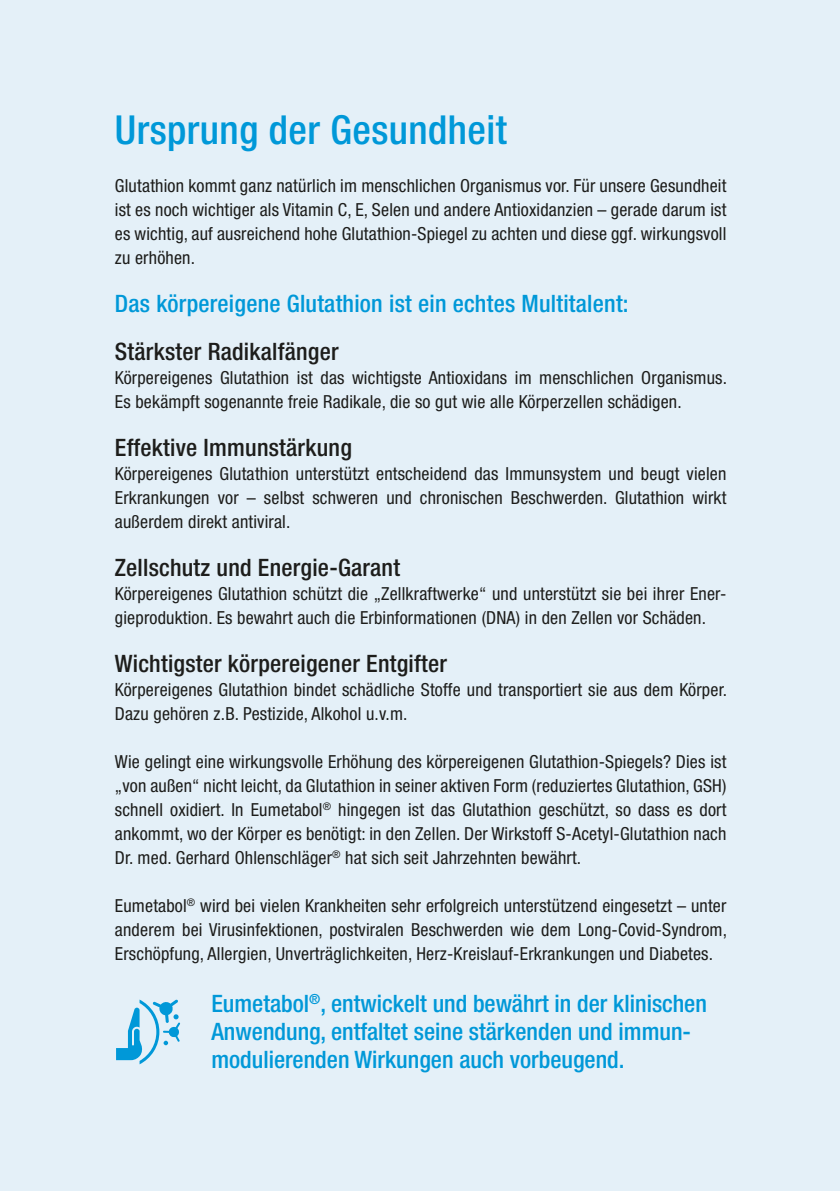
<style>
.page{position:relative;width:840px;height:1191px;background:#fff}
.page>*{position:absolute;margin:0;border:0;box-sizing:border-box;transform-origin:0 0}
.t1{font:500 condensed 40px "Helvetica Neue LT Std";letter-spacing:.01em;color:#0098d8}
.t2{font:500 condensed 24px/28px "Helvetica Neue LT Std";color:#0098d8}
.t3{font:500 condensed 24px "Helvetica Neue LT Std";letter-spacing:.01em;color:#1d1d1b}
.t4{font:condensed 18px/24px "Helvetica Neue LT Std";letter-spacing:.01em;color:#1d1d1b;text-align:justify}
</style>
<div class="page">
<div style="left:0;top:0;width:839px;height:1191px;background:#e4f0f8"></div>
<svg style="left:116px;top:999px;width:64px;height:65px"></svg>
<h1 class="t1" style="left:115px;top:106px;width:393px">Ursprung der Gesundheit</h1>
<p class="t4" style="left:115px;top:174px;width:612px">Glutathion kommt ganz natürlich im menschlichen Organismus vor. Für unsere Gesundheit ist es noch wichtiger als Vitamin C, E, Selen und andere Antioxidanzien – gerade darum ist es wichtig, auf ausreichend hohe Glutathion-Spiegel zu achten und diese ggf. wirkungsvoll zu erhöhen.</p>
<h2 class="t2" style="left:115px;top:289px;width:515px">Das körpereigene Glutathion ist ein echtes Multitalent:</h2>
<h2 class="t3" style="left:115px;top:337px;width:225px">Stärkster Radikalfänger</h2>
<p class="t4" style="left:115px;top:366px;width:613px">Körpereigenes Glutathion ist das wichtigste Antioxidans im menschlichen Organismus.<br>Es bekämpft sogenannte freie Radikale, die so gut wie alle Körperzellen schädigen.</p>
<h2 class="t3" style="left:115px;top:433px;width:238px">Effektive Immunstärkung</h2>
<p class="t4" style="left:115px;top:462px;width:612px">Körpereigenes Glutathion unterstützt entscheidend das Immunsystem und beugt vielen Erkrankungen vor – selbst schweren und chronischen Beschwerden. Glutathion wirkt außerdem direkt antiviral.</p>
<h2 class="t3" style="left:115px;top:553px;width:286px">Zellschutz und Energie-Garant</h2>
<p class="t4" style="left:115px;top:582px;width:612px">Körpereigenes Glutathion schützt die „Zellkraftwerke“ und unterstützt sie bei ihrer Ener&shy;gieproduktion. Es bewahrt auch die Erbinformationen (DNA) in den Zellen vor Schäden.</p>
<h2 class="t3" style="left:115px;top:649px;width:333px">Wichtigster körpereigener Entgifter</h2>
<p class="t4" style="left:115px;top:678px;width:613px">Körpereigenes Glutathion bindet schädliche Stoffe und transportiert sie aus dem Körper.<br>Dazu gehören z.B. Pestizide, Alkohol u.v.m.</p>
<p class="t4" style="left:115px;top:750px;width:612px">Wie gelingt eine wirkungsvolle Erhöhung des körpereigenen Glutathion-Spiegels? Dies ist „von außen“ nicht leicht, da Glutathion in seiner aktiven Form (reduziertes Glutathion, GSH) schnell oxidiert. In Eumetabol<sup>®</sup> hingegen ist das Glutathion geschützt, so dass es dort ankommt, wo der Körper es benötigt: in den Zellen. Der Wirkstoff S-Acetyl-Glutathion nach Dr. med. Gerhard Ohlenschläger<sup>®</sup> hat sich seit Jahrzehnten bewährt.</p>
<p class="t4" style="left:115px;top:894px;width:613px">Eumetabol<sup>®</sup> wird bei vielen Krankheiten sehr erfolgreich unterstützend eingesetzt – unter anderem bei Virusinfektionen, postviralen Beschwerden wie dem Long-Covid-Syndrom, Erschöpfung, Allergien, Unverträglichkeiten, Herz-Kreislauf-Erkrankungen und Diabetes.</p>
<h2 class="t2" style="left:211px;top:989px;width:497px">Eumetabol<sup>®</sup>, entwickelt und bewährt in der klinischen<br>Anwendung, entfaltet seine stärkenden und immun&shy;modulierenden Wirkungen auch vorbeugend.</h2>
</div>
